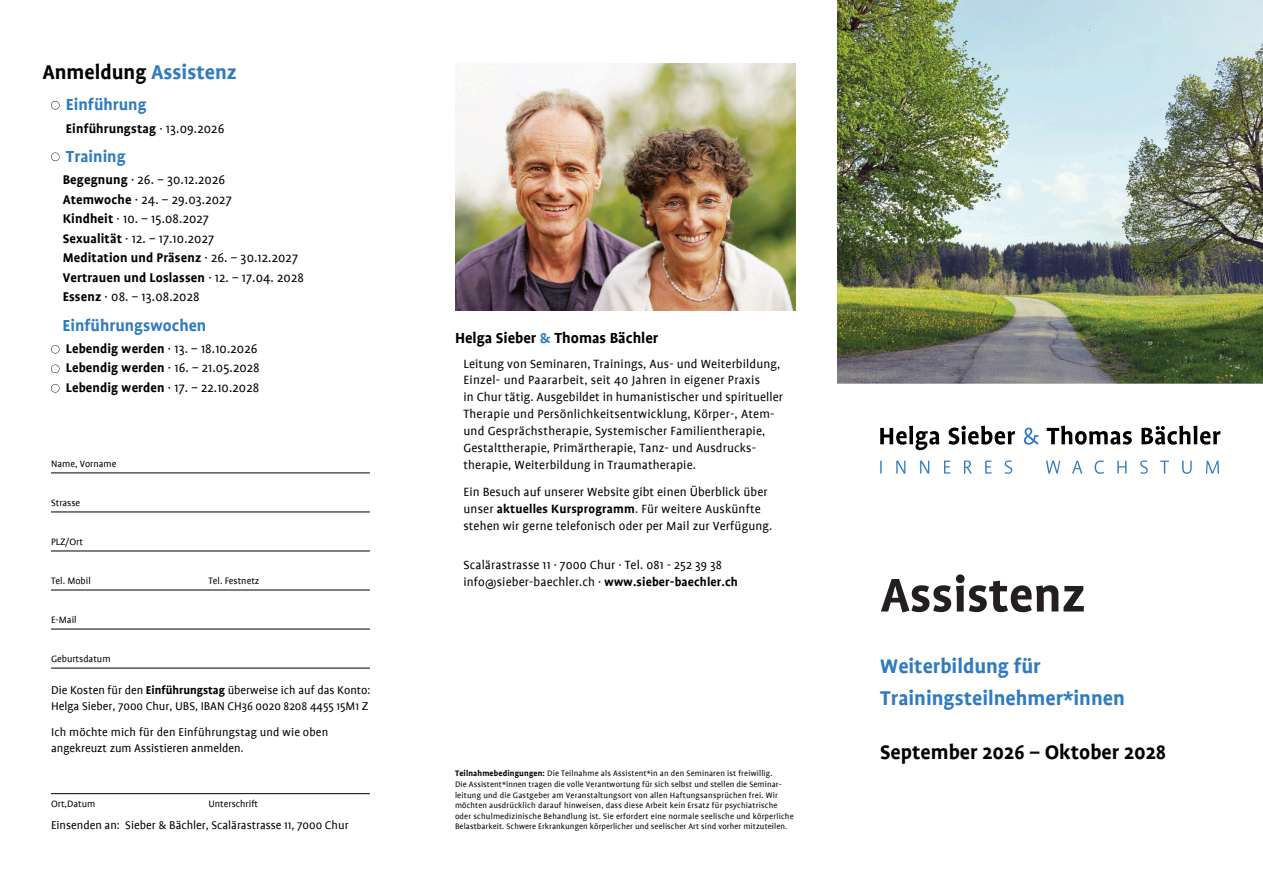
<style>
.page{position:relative;width:1263px;height:894px;background:#fff}
.page>*{position:absolute;margin:0;border:0;box-sizing:border-box;transform-origin:0 0}
.t1{font:700 54px "Profile";color:#231f20}
.t2{font:700 22.5px "Profile";color:#000}
.t3{font:700 22.5px "Profile";color:#307bbf}
.t4{font:700 18px "Profile";color:#307bbf}
.t5{font:700 16.5px "Profile";color:#000}
.t6{font:14.25px "Profile";letter-spacing:.01em;color:#000}
.t7{font:700 14.25px "Profile";letter-spacing:.01em;color:#000}
.t8{font:13.5px/16.8px "Profile";letter-spacing:.01em;color:#000}
.t9{font:12.75px "Profile";color:#000}
.t10{font:10.5px "Profile";color:#000}
.t11{font:9px "Profile";letter-spacing:.02em;color:#000}
.s1{color:#307bbf}
.s2{font-weight:400}
.s3{font-weight:700}
</style>
<div class="page">
<hr style="left:51px;top:793px;width:319px;height:1px;background:#000">
<hr style="left:51px;top:472px;width:319px;height:1px;background:#000">
<hr style="left:51px;top:511px;width:319px;height:1px;background:#000">
<hr style="left:51px;top:550px;width:319px;height:1px;background:#000">
<hr style="left:51px;top:589px;width:319px;height:1px;background:#000">
<hr style="left:51px;top:628px;width:319px;height:1px;background:#000">
<hr style="left:51px;top:667px;width:319px;height:1px;background:#000">
<svg style="left:51px;top:152px;width:9px;height:9px"></svg>
<svg style="left:51px;top:101px;width:9px;height:8px"></svg>
<svg style="left:51px;top:384px;width:9px;height:8px"></svg>
<svg style="left:51px;top:345px;width:9px;height:8px"></svg>
<svg style="left:51px;top:364px;width:9px;height:9px"></svg>
<img style="left:455px;top:64px;width:340px;height:246px">
<svg style="left:880px;top:460px;width:339px;height:14px"></svg>
<svg style="left:1047px;top:425px;width:173px;height:19px"></svg>
<svg style="left:1024px;top:427px;width:15px;height:17px"></svg>
<svg style="left:880px;top:425px;width:135px;height:25px"></svg>
<img style="left:838px;top:0;width:425px;height:383px">
<p class="t2" style="left:43px;top:64px;width:196px">Anmeldung <span class="s1">Assistenz</span></p>
<p class="t4" style="left:66px;top:98px;width:82px">Einführung</p>
<p class="t7" style="left:66px;top:123px;width:160px">Einführungstag <span class="s2">· 13.09.2026</span></p>
<p class="t4" style="left:66px;top:149px;width:61px">Training</p>
<p class="t6" style="left:63px;top:174px;width:164px"><span class="s3">Begegnung</span> · 26. – 30.12.2026</p>
<p class="t6" style="left:63px;top:194px;width:170px"><span class="s3">Atemwoche</span> · 24. – 29.03.2027</p>
<p class="t6" style="left:63px;top:213px;width:148px"><span class="s3">Kindheit</span> · 10. – 15.08.2027</p>
<p class="t6" style="left:63px;top:233px;width:153px"><span class="s3">Sexualität</span> · 12. – 17.10.2027</p>
<p class="t7" style="left:63px;top:252px;width:237px">Meditation und Präsenz <span class="s2">· 26. – 30.12.2027</span></p>
<p class="t7" style="left:63px;top:272px;width:243px">Vertrauen und Loslassen <span class="s2">· 12. – 17.04. 2028</span></p>
<p class="t6" style="left:63px;top:291px;width:138px"><span class="s3">Essenz</span> · 08. – 13.08.2028</p>
<p class="t4" style="left:63px;top:318px;width:145px">Einführungswochen</p>
<p class="t6" style="left:66px;top:343px;width:193px"><span class="s3">Lebendig werden</span> · 13. – 18.10.2026</p>
<p class="t6" style="left:66px;top:362px;width:195px"><span class="s3">Lebendig werden</span> · 16. – 21.05.2028</p>
<p class="t6" style="left:66px;top:382px;width:195px"><span class="s3">Lebendig werden</span> · 17. – 22.10.2028</p>
<p class="t10" style="left:51px;top:459px;width:67px">Name, Vorname</p>
<p class="t10" style="left:51px;top:498px;width:31px">Strasse</p>
<p class="t10" style="left:51px;top:537px;width:34px">PLZ/Ort</p>
<p class="t10" style="left:51px;top:576px;width:41px">Tel. Mobil</p>
<p class="t10" style="left:208px;top:576px;width:52px">Tel. Festnetz</p>
<p class="t10" style="left:51px;top:615px;width:27px">E-Mail</p>
<p class="t10" style="left:51px;top:654px;width:61px">Geburtsdatum</p>
<p class="t9" style="left:51px;top:685px;width:321px">Die Kosten für den <span class="s3">Einführungstag</span> überweise ich auf das Konto:</p>
<p class="t9" style="left:51px;top:700px;width:319px">Helga Sieber, 7000 Chur, UBS, IBAN CH36 0020 8208 4455 15M1 Z</p>
<p class="t9" style="left:51px;top:727px;width:279px">Ich möchte mich für den Einführungstag und wie oben</p>
<p class="t9" style="left:51px;top:742px;width:194px">angekreuzt zum Assistieren anmelden.</p>
<p class="t10" style="left:51px;top:799px;width:46px">Ort,Datum</p>
<p class="t10" style="left:208px;top:799px;width:51px">Unterschrift</p>
<p class="t9" style="left:51px;top:820px;width:299px">Einsenden an: Sieber &amp; Bächler, Scalärastrasse 11, 7000 Chur</p>
<p class="t5" style="left:455px;top:332px;width:205px">Helga Sieber <span class="s1">&amp;</span> Thomas Bächler</p>
<p class="t8" style="left:463px;top:356px;width:318px">Leitung von Seminaren, Trainings, Aus- und Weiterbildung,</p>
<p class="t8" style="left:463px;top:373px;width:298px">Einzel- und Paararbeit, seit 40 Jahren in eigener Praxis</p>
<p class="t8" style="left:463px;top:389px;width:321px">in Chur tätig. Ausgebildet in humanistischer und spiritueller</p>
<p class="t8" style="left:463px;top:406px;width:312px">Therapie und Persönlichkeitsentwicklung, Körper-, Atem-</p>
<p class="t8" style="left:463px;top:423px;width:303px">und Gesprächstherapie, Systemischer Familientherapie,</p>
<p class="t8" style="left:463px;top:440px;width:294px">Gestalttherapie, Primärtherapie, Tanz- und Ausdrucks-</p>
<p class="t8" style="left:463px;top:457px;width:234px">therapie, Weiterbildung in Traumatherapie.</p>
<p class="t8" style="left:463px;top:484px;width:306px">Ein Besuch auf unserer Website gibt einen Überblick über</p>
<p class="t8" style="left:463px;top:501px;width:299px">unser <span class="s3">aktuelles Kursprogramm</span>. Für weitere Auskünfte</p>
<p class="t8" style="left:463px;top:517px;width:310px">stehen wir gerne telefonisch oder per Mail zur Verfügung.</p>
<p class="t8" style="left:463px;top:557px;width:276px">Scalärastrasse 11 · 7000 Chur · Tel. 081 - 252 39 38 info@sieber-baechler.ch · <span class="s3">www.sieber-baechler.ch</span></p>
<p class="t11" style="left:455px;top:770px;width:319px"><span class="s3">Teilnahmebedingungen:</span> Die Teilnahme als Assistent*in an den Seminaren ist freiwillig.</p>
<p class="t11" style="left:455px;top:780px;width:328px">Die Assistent*innen tragen die volle Verantwortung für sich selbst und stellen die Seminar-</p>
<p class="t11" style="left:455px;top:791px;width:324px">leitung und die Gastgeber am Veranstaltungsort von allen Haftungsansprüchen frei. Wir</p>
<p class="t11" style="left:455px;top:801px;width:324px">möchten ausdrücklich darauf hinweisen, dass diese Arbeit kein Ersatz für psychiatrische</p>
<p class="t11" style="left:455px;top:812px;width:340px">oder schulmedizinische Behandlung ist. Sie erfordert eine normale seelische und körperliche</p>
<p class="t11" style="left:455px;top:822px;width:334px">Belastbarkeit. Schwere Erkrankungen körperlicher und seelischer Art sind vorher mitzuteilen.</p>
<p class="t1" style="left:880px;top:574px;width:207px">Assistenz</p>
<p class="t3" style="left:880px;top:657px;width:162px">Weiterbildung für</p>
<p class="t3" style="left:880px;top:689px;width:246px">Trainingsteilnehmer*innen</p>
<p class="t2" style="left:880px;top:743px;width:287px">September 2026 – Oktober 2028</p>
</div>
